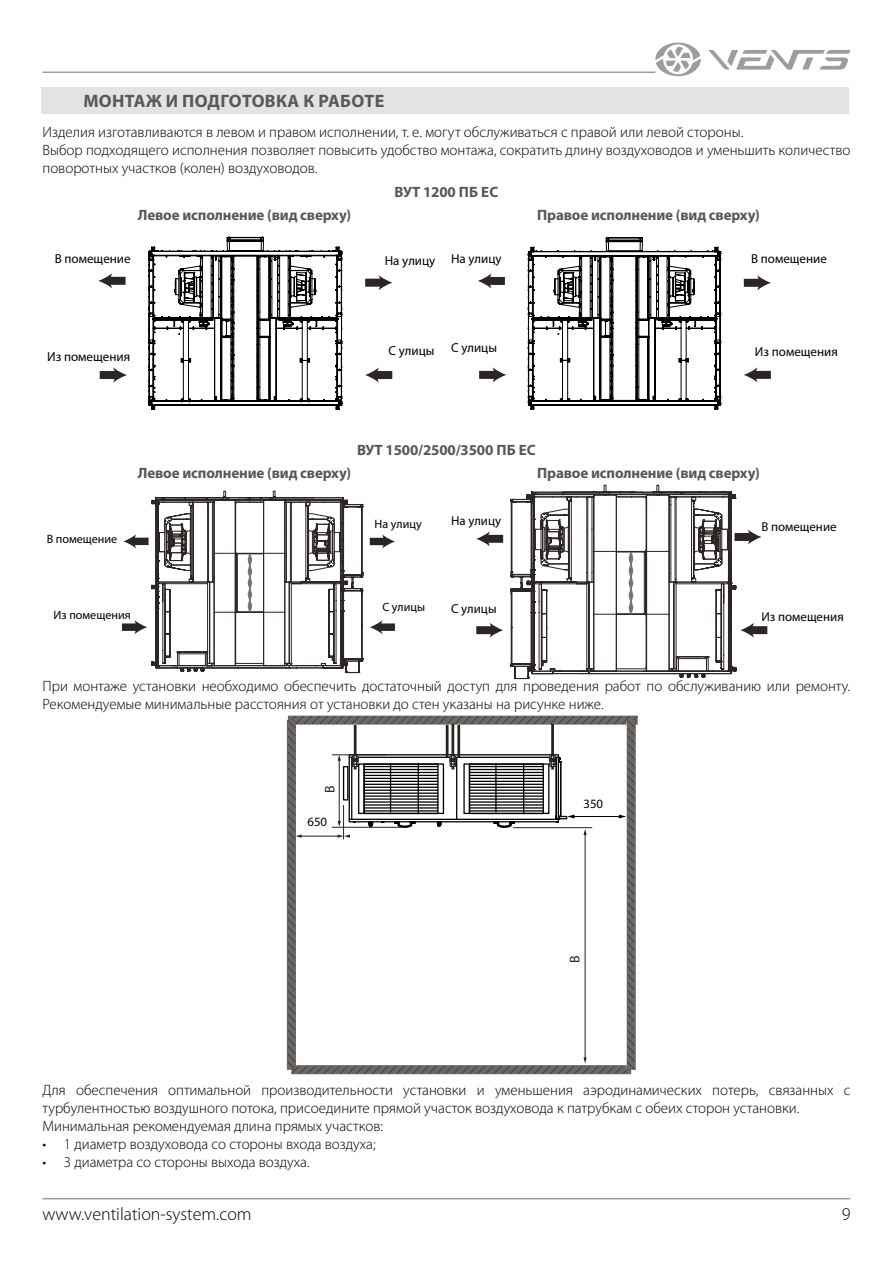
<style>
.page{position:relative;width:893px;height:1263px;background:#fff}
.page>*{position:absolute;margin:0;border:0;box-sizing:border-box;transform-origin:0 0}
.t1{font:300 18px "Myriad Pro";color:#000}
.t2{font:700 18px "Myriad Pro";letter-spacing:.02em;color:#59595c}
.t3{font:300 15px/18px "Myriad Pro";color:#000}
.t4{font:700 15px "Myriad Pro";letter-spacing:-.01em;color:#575756}
.t5{font:13.95px "Myriad Pro";color:#26231e}
.t6{font:13.05px "Myriad Pro";color:#000}
.t7{font:12.9px "Myriad Pro";color:#000}
.t8{font:12.75px "Myriad Pro";color:#000}
.t9{font:12.15px "Myriad Pro";color:#000}
</style>
<div class="page">
<hr style="left:43px;top:1198px;width:807px;height:1px;background:#9d9d9c">
<hr style="left:43px;top:72px;width:612px;height:1px;background:#9d9d9c">
<svg style="left:708px;top:50px;width:142px;height:20px"></svg>
<svg style="left:655px;top:43px;width:46px;height:33px"></svg>
<div style="left:41px;top:87px;width:808px;height:27px;background:#e3e3e3"></div>
<svg style="left:148px;top:236px;width:194px;height:174px"></svg>
<div style="left:108px;top:277px;width:18px;height:8px;background:#2b2523"></div>
<svg style="left:98px;top:273px;width:14px;height:15px"></svg>
<div style="left:375px;top:371px;width:17px;height:8px;background:#2b2523"></div>
<svg style="left:365px;top:367px;width:14px;height:16px"></svg>
<div style="left:100px;top:371px;width:17px;height:8px;background:#2b2523"></div>
<svg style="left:113px;top:367px;width:14px;height:16px"></svg>
<div style="left:365px;top:279px;width:18px;height:8px;background:#2b2523"></div>
<svg style="left:379px;top:275px;width:13px;height:15px"></svg>
<svg style="left:528px;top:237px;width:193px;height:173px"></svg>
<div style="left:487px;top:277px;width:18px;height:8px;background:#2b2523"></div>
<svg style="left:478px;top:274px;width:13px;height:14px"></svg>
<div style="left:753px;top:371px;width:18px;height:8px;background:#2b2523"></div>
<svg style="left:744px;top:367px;width:13px;height:15px"></svg>
<div style="left:479px;top:371px;width:18px;height:8px;background:#2b2523"></div>
<svg style="left:493px;top:367px;width:13px;height:15px"></svg>
<div style="left:744px;top:279px;width:17px;height:8px;background:#2b2523"></div>
<svg style="left:757px;top:275px;width:14px;height:15px"></svg>
<div style="left:379px;top:623px;width:16px;height:8px;background:#2b2523"></div>
<svg style="left:370px;top:620px;width:12px;height:14px"></svg>
<div style="left:370px;top:538px;width:16px;height:7px;background:#2b2523"></div>
<svg style="left:382px;top:534px;width:13px;height:15px"></svg>
<svg style="left:123px;top:490px;width:241px;height:184px"></svg>
<div style="left:476px;top:626px;width:18px;height:8px;background:#2b2523"></div>
<svg style="left:490px;top:623px;width:13px;height:15px"></svg>
<div style="left:750px;top:626px;width:17px;height:8px;background:#2b2523"></div>
<div style="left:486px;top:535px;width:17px;height:8px;background:#2b2523"></div>
<svg style="left:476px;top:531px;width:14px;height:15px"></svg>
<svg style="left:511px;top:484px;width:250px;height:196px"></svg>
<div style="left:288px;top:715px;width:350px;height:9px;background:#cbc9c8"></div>
<svg style="left:287px;top:716px;width:351px;height:358px"></svg>
<p class="t2" style="left:83px;top:89px;width:302px">МОНТАЖ И ПОДГОТОВКА К РАБОТЕ</p>
<p class="t3" style="left:43px;top:124px;width:809px">Изделия изготавливаются в левом и правом исполнении, т. е. могут обслуживаться с правой или левой стороны.<br>Выбор подходящего исполнения позволяет повысить удобство монтажа, сократить длину воздуховодов и уменьшить количество поворотных участков (колен) воздуховодов.</p>
<p class="t4" style="left:394px;top:182px;width:105px">ВУТ 1200 ПБ EC</p>
<p class="t4" style="left:138px;top:205px;width:215px">Левое исполнение (вид сверху)</p>
<p class="t4" style="left:537px;top:205px;width:224px">Правое исполнение (вид сверху)</p>
<p class="t6" style="left:55px;top:251px;width:78px">В помещение</p>
<p class="t6" style="left:385px;top:253px;width:52px">На улицу</p>
<p class="t6" style="left:451px;top:250px;width:52px">На улицу</p>
<p class="t6" style="left:751px;top:250px;width:77px">В помещение</p>
<p class="t6" style="left:47px;top:348px;width:85px">Из помещения</p>
<p class="t6" style="left:388px;top:342px;width:48px">С улицы</p>
<p class="t6" style="left:451px;top:339px;width:47px">С улицы</p>
<p class="t6" style="left:755px;top:344px;width:84px">Из помещения</p>
<p class="t9" style="left:47px;top:531px;width:72px">В помещение</p>
<p class="t4" style="left:357px;top:440px;width:180px">ВУТ 1500/2500/3500 ПБ EC</p>
<p class="t4" style="left:138px;top:463px;width:215px">Левое исполнение (вид сверху)</p>
<p class="t4" style="left:537px;top:463px;width:224px">Правое исполнение (вид сверху)</p>
<p class="t9" style="left:375px;top:517px;width:49px">На улицу</p>
<p class="t7" style="left:451px;top:512px;width:52px">На улицу</p>
<p class="t7" style="left:761px;top:518px;width:77px">В помещение</p>
<p class="t9" style="left:54px;top:607px;width:79px">Из помещения</p>
<p class="t9" style="left:382px;top:599px;width:44px">С улицы</p>
<p class="t7" style="left:451px;top:601px;width:47px">С улицы</p>
<p class="t7" style="left:761px;top:609px;width:84px">Из помещения</p>
<p class="t3" style="left:43px;top:678px;width:809px">При монтаже установки необходимо обеспечить достаточный доступ для проведения работ по обслуживанию или ремонту.<br>Рекомендуемые минимальные расстояния от установки до стен указаны на рисунке ниже.</p>
<p class="t5" style="left:321px;top:793px;width:9px;rotate:-90deg">B</p>
<p class="t8" style="left:307px;top:814px;width:21px">650</p>
<p class="t8" style="left:583px;top:796px;width:21px">350</p>
<p class="t5" style="left:566px;top:963px;width:9px;rotate:-90deg">B</p>
<p class="t3" style="left:43px;top:1081px;width:809px">Для обеспечения оптимальной производительности установки и уменьшения аэродинамических потерь, связанных с турбулентностью воздушного потока, присоедините прямой участок воздуховода к патрубкам с обеих сторон установки.<br>Минимальная рекомендуемая длина прямых участков:</p>
<p class="t3" style="left:43px;top:1135px;width:335px">• 1 диаметр воздуховода со стороны входа воздуха;</p>
<p class="t3" style="left:43px;top:1153px;width:269px">• 3 диаметра со стороны выхода воздуха.</p>
<p class="t1" style="left:43px;top:1204px;width:211px">www.ventilation-system.com</p>
<p class="t1" style="left:842px;top:1204px;width:10px">9</p>
</div>
